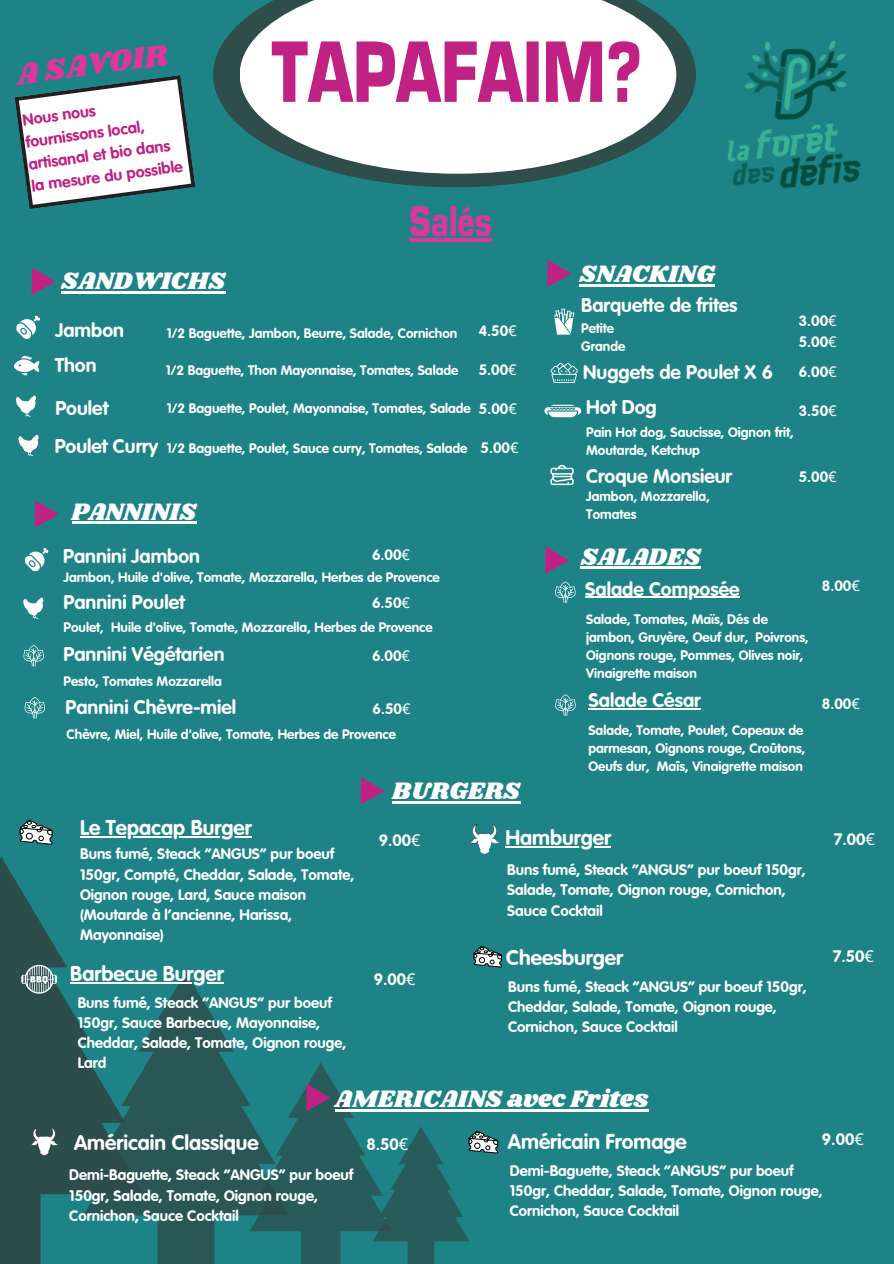
<style>
.page{position:relative;width:894px;height:1264px;background:#fff}
.page>*{position:absolute;margin:0;border:0;box-sizing:border-box;transform-origin:0 0}
.t1{font:900 condensed 90.45px "Eurostile";color:#bf2283}
.t2{font:900 condensed 44.85px "Eurostile";color:#dd369d}
.t3{font:30.9px "Shrikhand";color:#dd369d}
.t4{font:24.75px "Shrikhand";color:#fff}
.t5{font:700 21px "VAG Rounded";color:#fff}
.t6{font:700 19.5px "VAG Rounded";color:#fff}
.t7{font:700 16.35px "VAG Rounded";color:#fff}
.t8{font:700 16.05px/22.4px "VAG Rounded";color:#bf2283}
.t9{font:700 15px/20.2px "VAG Rounded";color:#fff}
.t10{font:700 14.85px "VAG Rounded";color:#fff}
.t11{font:700 13.5px/18px "VAG Rounded";color:#fff}
.s1{font-family:"Noto Sans";font-weight:400}
</style>
<div class="page">
<div style="left:0;top:0;width:893px;height:1263px;background:#1e8386"></div>
<svg style="left:32px;top:267px;width:24px;height:28px"></svg>
<svg style="left:213px;top:23px;width:482px;height:164px"></svg>
<svg style="left:240px;top:0;width:436px;height:174px;background:#dae4e4"></svg>
<svg style="left:14px;top:356px;width:26px;height:20px"></svg>
<svg style="left:16px;top:395px;width:20px;height:22px"></svg>
<svg style="left:16px;top:315px;width:24px;height:24px"></svg>
<svg style="left:35px;top:500px;width:24px;height:28px"></svg>
<svg style="left:19px;top:435px;width:20px;height:21px"></svg>
<svg style="left:24px;top:597px;width:19px;height:22px"></svg>
<svg style="left:25px;top:548px;width:24px;height:23px"></svg>
<svg style="left:144px;top:972px;width:105px;height:291px;fill:#2a5756"></svg>
<svg style="left:0;top:857px;width:144px;height:406px"></svg>
<svg style="left:24px;top:645px;width:20px;height:21px"></svg>
<svg style="left:25px;top:697px;width:20px;height:21px"></svg>
<svg style="left:545px;top:546px;width:24px;height:28px"></svg>
<svg style="left:470px;top:824px;width:29px;height:30px"></svg>
<svg style="left:473px;top:945px;width:28px;height:22px"></svg>
<svg style="left:20px;top:819px;width:32px;height:25px"></svg>
<svg style="left:21px;top:964px;width:36px;height:29px"></svg>
<svg style="left:15px;top:75px;width:180px;height:134px"></svg>
<svg style="left:360px;top:777px;width:25px;height:27px"></svg>
<svg style="left:31px;top:1127px;width:27px;height:28px"></svg>
<svg style="left:249px;top:1063px;width:249px;height:200px"></svg>
<img style="left:727px;top:40px;width:134px;height:149px">
<hr style="left:409px;top:238px;width:83px;height:3px;background:#dd369d">
<hr style="left:61px;top:291px;width:164px;height:2px;background:#fff">
<hr style="left:71px;top:522px;width:125px;height:2px;background:#fff">
<svg style="left:547px;top:260px;width:24px;height:27px"></svg>
<svg style="left:554px;top:309px;width:20px;height:25px"></svg>
<svg style="left:550px;top:363px;width:27px;height:20px"></svg>
<svg style="left:550px;top:465px;width:23px;height:20px"></svg>
<svg style="left:544px;top:405px;width:37px;height:12px"></svg>
<hr style="left:579px;top:285px;width:135px;height:2px;background:#fff">
<hr style="left:392px;top:801px;width:128px;height:2px;background:#fff">
<hr style="left:80px;top:836px;width:171px;height:1px;background:#fff">
<hr style="left:70px;top:982px;width:154px;height:1px;background:#fff">
<hr style="left:505px;top:846px;width:106px;height:1px;background:#fff">
<hr style="left:580px;top:567px;width:120px;height:2px;background:#fff">
<hr style="left:585px;top:596px;width:154px;height:2px;background:#fff">
<hr style="left:588px;top:708px;width:112px;height:1px;background:#fff">
<hr style="left:335px;top:1109px;width:313px;height:2px;background:#fff">
<svg style="left:555px;top:581px;width:20px;height:21px"></svg>
<svg style="left:555px;top:694px;width:20px;height:21px"></svg>
<p class="t3" style="left:14px;top:54px;width:153px;rotate:-8deg">A SAVOIR</p>
<h2 class="t8" style="left:21px;top:110px;width:154px;rotate:-8deg">Nous nous fournissons local, artisanal et bio dans la mesure du possible</h2>
<p class="t1" style="left:271px;top:41px;width:372px">TAPAFAIM?</p>
<h3 class="t2" style="left:409px;top:206px;width:84px">Salés</h3>
<p class="t4" style="left:61px;top:264px;width:166px">SANDWICHS</p>
<h4 class="t6" style="left:55px;top:321px;width:70px">Jambon</h4>
<p class="t11" style="left:167px;top:324px;width:292px">1/2 Baguette, Jambon, Beurre, Salade, Cornichon</p>
<p class="t11" style="left:166px;top:362px;width:294px">1/2 Baguette, Thon Mayonnaise, Tomates, Salade</p>
<h6 class="t11" style="left:167px;top:399px;width:305px">1/2 Baguette, Poulet, Mayonnaise, Tomates, Salade</h6>
<p class="t11" style="left:167px;top:440px;width:302px">1/2 Baguette, Poulet, Sauce curry, Tomates, Salade</p>
<p class="t6" style="left:55px;top:356px;width:43px">Thon</p>
<h6 class="t6" style="left:55px;top:399px;width:54px">Poulet</h6>
<p class="t6" style="left:55px;top:437px;width:105px">Poulet Curry</p>
<h4 class="t10" style="left:478px;top:324px;width:39px">4.50<span class="s1">€</span></h4>
<p class="t10" style="left:478px;top:363px;width:39px">5.00<span class="s1">€</span></p>
<p class="t10" style="left:479px;top:402px;width:39px">5.00<span class="s1">€</span></p>
<p class="t10" style="left:480px;top:441px;width:39px">5.00<span class="s1">€</span></p>
<h6 class="t4" style="left:71px;top:494px;width:126px">PANNINIS</h6>
<p class="t6" style="left:63px;top:547px;width:138px">Pannini Jambon</p>
<p class="t6" style="left:63px;top:593px;width:123px">Pannini Poulet</p>
<p class="t6" style="left:63px;top:645px;width:162px">Pannini Végétarien</p>
<p class="t10" style="left:372px;top:548px;width:39px">6.00<span class="s1">€</span></p>
<h6 class="t11" style="left:63px;top:568px;width:378px">Jambon, Huile d'olive, Tomate, Mozzarella, Herbes de Provence</h6>
<p class="t11" style="left:63px;top:618px;width:370px">Poulet, Huile d'olive, Tomate, Mozzarella, Herbes de Provence</p>
<h4 class="t10" style="left:372px;top:596px;width:39px">6.50<span class="s1">€</span></h4>
<p class="t10" style="left:372px;top:648px;width:39px">6.00<span class="s1">€</span></p>
<h6 class="t11" style="left:63px;top:672px;width:160px">Pesto, Tomates Mozzarella</h6>
<h6 class="t6" style="left:65px;top:698px;width:172px">Pannini Chèvre-miel</h6>
<p class="t11" style="left:67px;top:725px;width:331px">Chèvre, Miel, Huile d'olive, Tomate, Herbes de Provence</p>
<p class="t10" style="left:372px;top:702px;width:39px">6.50<span class="s1">€</span></p>
<p class="t4" style="left:392px;top:773px;width:129px">BURGERS</p>
<h6 class="t4" style="left:579px;top:257px;width:137px">SNACKING</h6>
<p class="t6" style="left:581px;top:296px;width:158px">Barquette de frites</p>
<p class="t11" style="left:581px;top:320px;width:46px">Petite<br>Grande</p>
<p class="t6" style="left:583px;top:363px;width:191px">Nuggets de Poulet X 6</p>
<p class="t6" style="left:586px;top:398px;width:72px">Hot Dog</p>
<h6 class="t10" style="left:798px;top:314px;width:39px">3.00<span class="s1">€</span></h6>
<p class="t10" style="left:798px;top:334px;width:39px">5.00<span class="s1">€</span></p>
<p class="t10" style="left:798px;top:364px;width:39px">6.00<span class="s1">€</span></p>
<p class="t10" style="left:798px;top:404px;width:39px">3.50<span class="s1">€</span></p>
<p class="t11" style="left:586px;top:423px;width:209px">Pain Hot dog, Saucisse, Oignon frit,</p>
<h6 class="t11" style="left:586px;top:441px;width:115px">Moutarde, Ketchup</h6>
<p class="t11" style="left:586px;top:488px;width:125px">Jambon, Mozzarella,<br>Tomates</p>
<p class="t6" style="left:586px;top:466px;width:147px">Croque Monsieur</p>
<p class="t10" style="left:798px;top:470px;width:39px">5.00<span class="s1">€</span></p>
<p class="t4" style="left:580px;top:539px;width:122px">SALADES</p>
<p class="t6" style="left:585px;top:579px;width:156px">Salade Composée</p>
<h6 class="t11" style="left:586px;top:611px;width:224px">Salade, Tomates, Maïs, Dés de jambon, Gruyère, Oeuf dur, Poivrons,<br>Oignons rouge, Pommes, Olives noir,<br>Vinaigrette maison</h6>
<h6 class="t6" style="left:588px;top:691px;width:114px">Salade César</h6>
<p class="t10" style="left:821px;top:696px;width:39px">8.00<span class="s1">€</span></p>
<p class="t11" style="left:588px;top:721px;width:218px">Salade, Tomate, Poulet, Copeaux de parmesan, Oignons rouge, Croûtons,<br>Oeufs dur, Maîs, Vinaigrette maison</p>
<p class="t10" style="left:821px;top:578px;width:39px">8.00<span class="s1">€</span></p>
<p class="t5" style="left:80px;top:817px;width:173px">Le Tepacap Burger</p>
<p class="t9" style="left:80px;top:844px;width:276px">Buns fumé, Steack “ANGUS” pur boeuf<br>150gr, Compté, Cheddar, Salade, Tomate,<br>Oignon rouge, Lard, Sauce maison (Moutarde à l’ancienne, Harissa,<br>Mayonnaise)</p>
<h6 class="t5" style="left:70px;top:964px;width:155px">Barbecue Burger</h6>
<p class="t9" style="left:78px;top:992px;width:270px">Buns fumé, Steack “ANGUS” pur boeuf<br>150gr, Sauce Barbecue, Mayonnaise,<br>Cheddar, Salade, Tomate, Oignon rouge,<br>Lard</p>
<h6 class="t7" style="left:378px;top:833px;width:43px">9.00<span class="s1">€</span></h6>
<p class="t7" style="left:373px;top:971px;width:43px">9.00<span class="s1">€</span></p>
<p class="t5" style="left:505px;top:828px;width:107px">Hamburger</p>
<h6 class="t9" style="left:507px;top:860px;width:300px">Buns fumé, Steack “ANGUS” pur boeuf 150gr,<br>Salade, Tomate, Oignon rouge, Cornichon,<br>Sauce Cocktail</h6>
<p class="t5" style="left:506px;top:947px;width:118px">Cheesburger</p>
<p class="t9" style="left:508px;top:977px;width:300px">Buns fumé, Steack “ANGUS” pur boeuf 150gr,<br>Cheddar, Salade, Tomate, Oignon rouge,<br>Cornichon, Sauce Cocktail</p>
<h6 class="t4" style="left:335px;top:1081px;width:315px">AMERICAINS avec Frites</h6>
<p class="t7" style="left:833px;top:831px;width:43px">7.00<span class="s1">€</span></p>
<h4 class="t7" style="left:832px;top:949px;width:43px">7.50<span class="s1">€</span></h4>
<p class="t5" style="left:74px;top:1132px;width:186px">Américain Classique</p>
<p class="t9" style="left:69px;top:1165px;width:285px">Demi-Baguette, Steack “ANGUS” pur boeuf<br>150gr, Salade, Tomate, Oignon rouge,<br>Cornichon, Sauce Cocktail</p>
<p class="t7" style="left:366px;top:1136px;width:43px">8.50<span class="s1">€</span></p>
<h4 class="t5" style="left:508px;top:1131px;width:180px">Américain Fromage</h4>
<h6 class="t9" style="left:509px;top:1161px;width:314px">Demi-Baguette, Steack “ANGUS” pur boeuf<br>150gr, Cheddar, Salade, Tomate, Oignon rouge,<br>Cornichon, Sauce Cocktail</h6>
<p class="t7" style="left:821px;top:1131px;width:43px">9.00<span class="s1">€</span></p>
</div>
